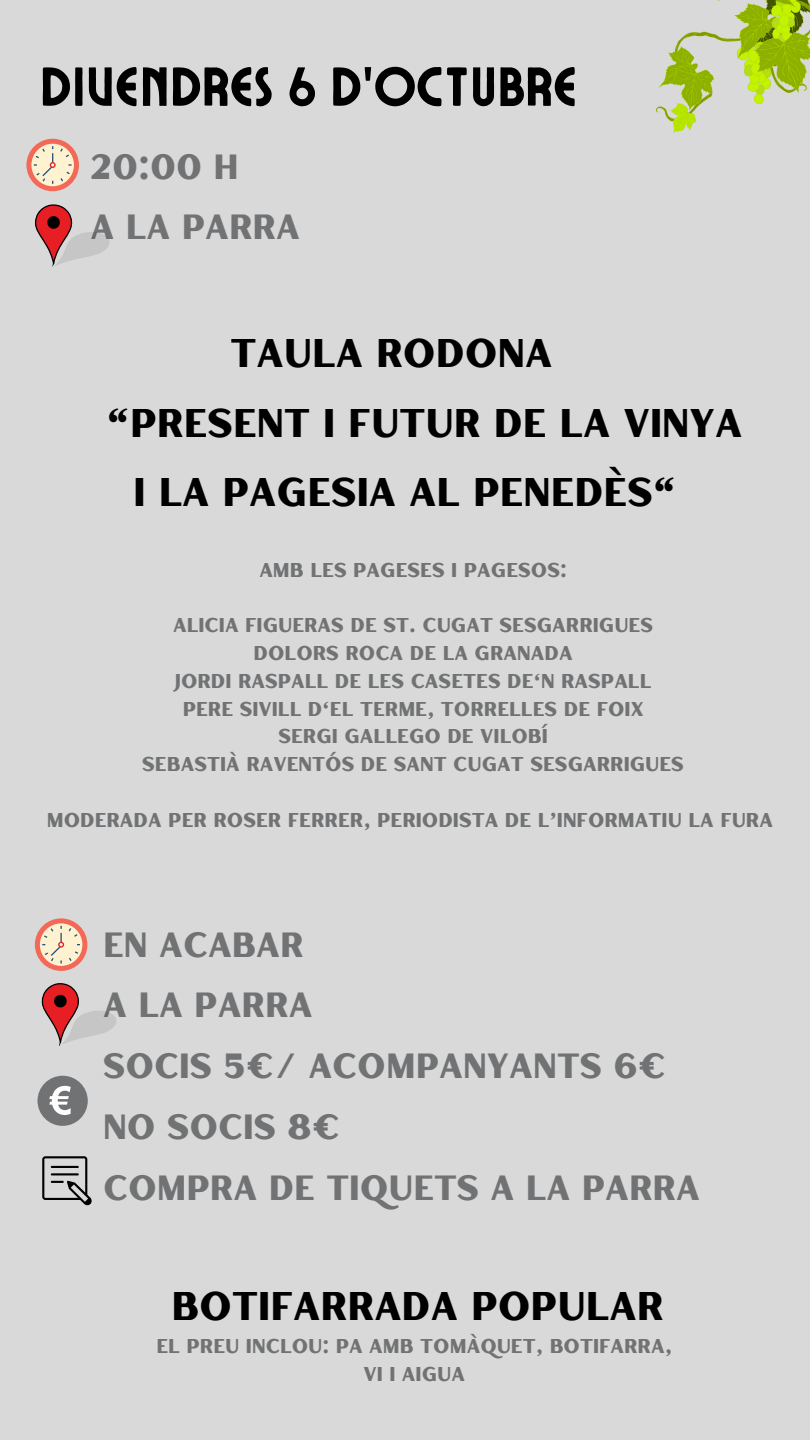
<style>
.page{position:relative;width:810px;height:1440px;background:#d9d9d9}
.page>*{position:absolute;margin:0;border:0;box-sizing:border-box;transform-origin:0 0}
.t1{font:55px "Ayr Lucidity Condensed";color:#000}
.t2{font:40px "Hertical Sans";color:#000}
.t3{font:35px "Hertical Sans";color:#717273}
.t4{font:20px "Hertical Sans";color:#717273}
</style>
<div class="page">
<img style="left:656px;top:0;width:154px;height:132px">
<div style="left:26px;top:139px;width:53px;height:52px;background:#f36856;border-radius:50%"></div>
<svg style="left:31px;top:144px;width:43px;height:42px"></svg>
<svg style="left:34px;top:146px;width:38px;height:38px"></svg>
<svg style="left:35px;top:204px;width:75px;height:63px"></svg>
<div style="left:35px;top:918px;width:52px;height:53px;background:#f36856;border-radius:50%"></div>
<svg style="left:40px;top:923px;width:42px;height:43px"></svg>
<svg style="left:42px;top:926px;width:38px;height:38px"></svg>
<svg style="left:42px;top:983px;width:74px;height:62px"></svg>
<div style="left:38px;top:1076px;width:50px;height:50px;background:#717273;border-radius:50%"></div>
<svg style="left:49px;top:1086px;width:22px;height:29px"></svg>
<svg style="left:42px;top:1156px;width:50px;height:50px"></svg>
<p class="t1" style="left:40px;top:51px;width:535px">DIVENDRES 6 D'OCTUBRE</p>
<p class="t3" style="left:91px;top:142px;width:150px">20:00 H</p>
<p class="t3" style="left:91px;top:203px;width:211px">A LA PARRA</p>
<p class="t2" style="left:230px;top:325px;width:324px">TAULA RODONA</p>
<p class="t2" style="left:107px;top:395px;width:637px">“PRESENT I FUTUR DE LA VINYA</p>
<p class="t2" style="left:133px;top:465px;width:545px">I LA PAGESIA AL PENEDÈS“</p>
<p class="t4" style="left:259px;top:556px;width:309px">AMB LES PAGESES I PAGESOS:</p>
<p class="t4" style="left:173px;top:612px;width:482px">ALICIA FIGUERAS DE ST. CUGAT SESGARRIGUES</p>
<p class="t4" style="left:254px;top:639px;width:321px">DOLORS ROCA DE LA GRANADA</p>
<p class="t4" style="left:175px;top:667px;width:478px">JORDI RASPALL DE LES CASETES DE'N RASPALL</p>
<p class="t4" style="left:183px;top:695px;width:462px">PERE SIVILL D'EL TERME, TORRELLES DE FOIX</p>
<p class="t4" style="left:278px;top:723px;width:271px">SERGI GALLEGO DE VILOBÍ</p>
<p class="t4" style="left:142px;top:750px;width:543px">SEBASTIÀ RAVENTÓS DE SANT CUGAT SESGARRIGUES</p>
<p class="t4" style="left:47px;top:806px;width:728px">MODERADA PER ROSER FERRER, PERIODISTA DE L’INFORMATIU LA FURA</p>
<p class="t3" style="left:103px;top:920px;width:202px">EN ACABAR</p>
<p class="t3" style="left:103px;top:981px;width:211px">A LA PARRA</p>
<p class="t3" style="left:103px;top:1042px;width:565px">SOCIS 5€/ ACOMPANYANTS 6€</p>
<p class="t3" style="left:103px;top:1103px;width:239px">NO SOCIS 8€</p>
<p class="t3" style="left:103px;top:1163px;width:598px">COMPRA DE TIQUETS A LA PARRA</p>
<p class="t2" style="left:171px;top:1278px;width:494px">BOTIFARRADA POPULAR</p>
<p class="t4" style="left:156px;top:1333px;width:517px">EL PREU INCLOU: PA AMB TOMÀQUET, BOTIFARRA,</p>
<p class="t4" style="left:364px;top:1360px;width:103px">VI I AIGUA</p>
</div>
